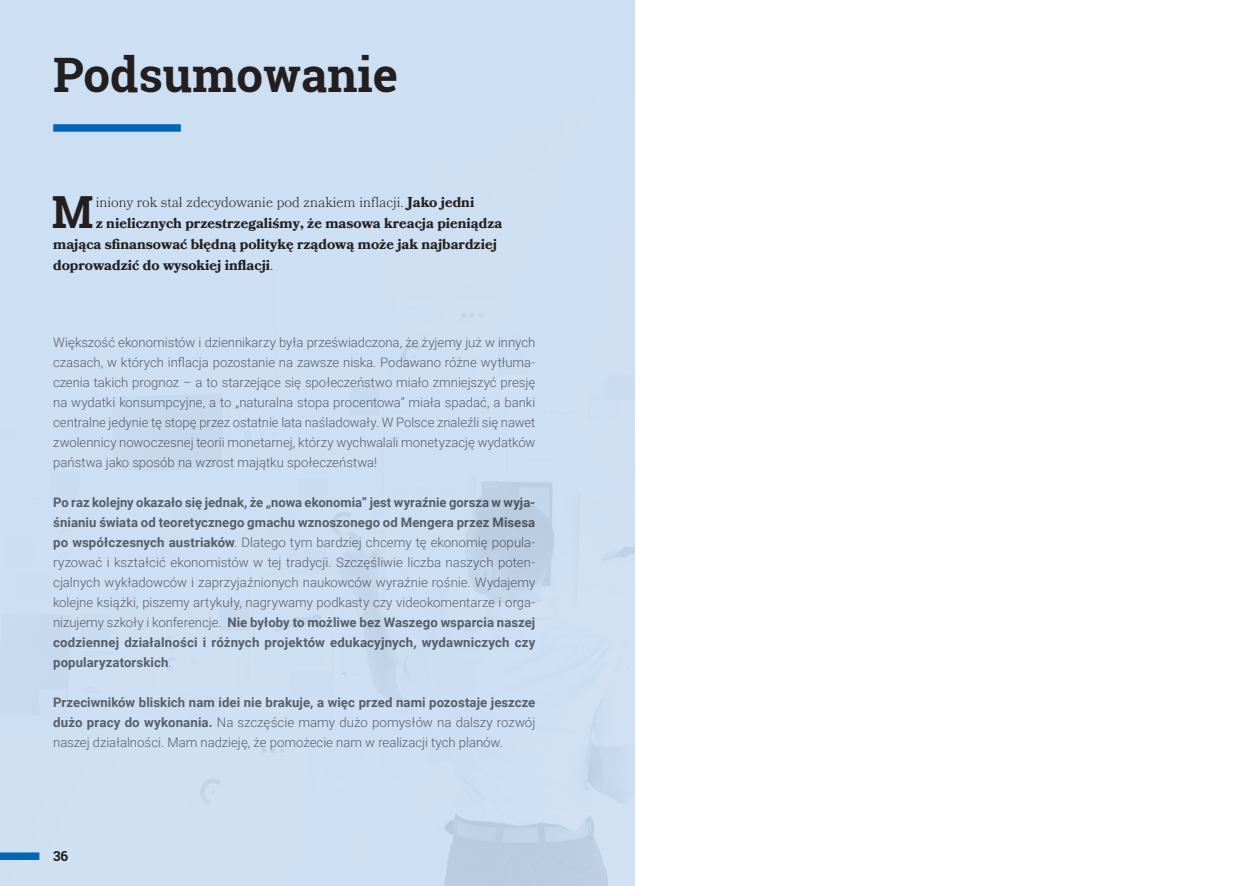
<style>
.page{position:relative;width:1248px;height:886px;background:#fff}
.page>*{position:absolute;margin:0;border:0;box-sizing:border-box;transform-origin:0 0}
.Title_Page{font:700 47.5px "Roboto Slab";color:#231f20}
.Feature{font:700 44.25px "Roboto Slab";color:#231f20}
.Feature-2{font:700 14.38px "Bookmania";color:#231f20}
.Feature-3{font:300 14.38px "Bookmania";color:#231f20}
.t1{font:700 13.75px "Roboto Slab";color:#231f20}
.t2{font:300 13.12px/20px "Roboto";color:#6c6d70;text-align:justify}
.t3{font:700 13.12px/20px "Roboto";letter-spacing:.01em;color:#6c6d70;text-align:justify}
.s1{font-weight:700}
.s2{font-weight:300}
</style>
<div class="page">
<div style="left:0;top:0;width:634px;height:886px;background:#cddff2"></div>
<div style="left:53px;top:124px;width:128px;height:8px;background:#0166b3"></div>
<div style="left:0;top:852px;width:39px;height:8px;background:#0166b3"></div>
<p class="Title_Page" style="left:53px;top:43px;width:346px">Podsumowanie</p>
<p class="Feature" style="left:52px;top:181px;width:43px">M</p>
<p class="Feature-3" style="left:96px;top:193px;width:380px">iniony rok stał zdecydowanie pod znakiem inflacji. <span class="s1">Jako jedni</span></p>
<p class="Feature-2" style="left:96px;top:214px;width:408px">z nielicznych przestrzegaliśmy, że masowa kreacja pieniądza</p>
<p class="Feature-2" style="left:53px;top:236px;width:445px">mająca sfinansować błędną politykę rządową może jak najbardziej</p>
<p class="Feature-2" style="left:53px;top:257px;width:222px">doprowadzić do wysokiej inflacji<span class="s2">.</span></p>
<p class="t2" style="left:53px;top:332px;width:483px">Większość ekonomistów i dziennikarzy była przeświadczona, że żyjemy już w innych czasach, w których inflacja pozostanie na zawsze niska. Podawano różne wytłuma&shy;czenia takich prognoz – a to starzejące się społeczeństwo miało zmniejszyć presję na wydatki konsumpcyjne, a to „naturalna stopa procentowa” miała spadać, a banki centralne jedynie tę stopę przez ostatnie lata naśladowały. W Polsce znaleźli się nawet zwolennicy nowoczesnej teorii monetarnej, którzy wychwalali monetyzację wydatków państwa jako sposób na wzrost majątku społeczeństwa!</p>
<p class="t3" style="left:53px;top:492px;width:483px">Po raz kolejny okazało się jednak, że „nowa ekonomia” jest wyraźnie gorsza w wyja&shy;śnianiu świata od teoretycznego gmachu wznoszonego od Mengera przez Misesa po współczesnych austriaków<span class="s2">. Dlatego tym bardziej chcemy tę ekonomię popula&shy;ryzować i kształcić ekonomistów w tej tradycji. Szczęśliwie liczba naszych poten&shy;cjalnych wykładowców i zaprzyjaźnionych naukowców wyraźnie rośnie. Wydajemy kolejne książki, piszemy artykuły, nagrywamy podkasty czy videokomentarze i orga&shy;nizujemy szkoły i konferencje.</span> Nie byłoby to możliwe bez Waszego wsparcia naszej codziennej działalności i różnych projektów edukacyjnych, wydawniczych czy popularyzatorskich<span class="s2">.</span></p>
<p class="t2" style="left:53px;top:692px;width:483px"><span class="s1">Przeciwników bliskich nam idei nie brakuje, a więc przed nami pozostaje jeszcze dużo pracy do wykonania.</span> Na szczęście mamy dużo pomysłów na dalszy rozwój naszej działalności. Mam nadzieję, że pomożecie nam w realizacji tych planów.</p>
<p class="t1" style="left:53px;top:847px;width:17px">36</p>
</div>
